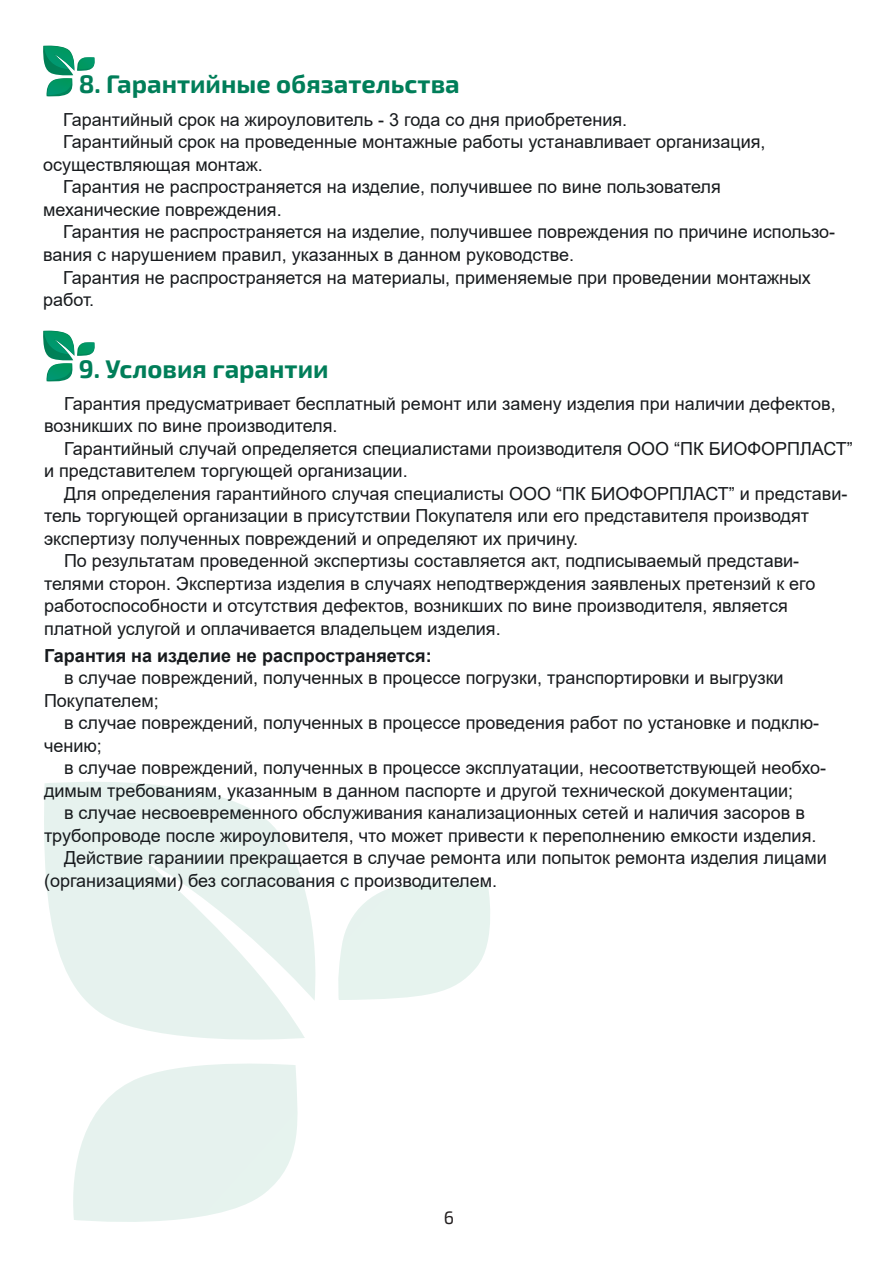
<style>
.page{position:relative;width:893px;height:1263px;background:#fff}
.page>*{position:absolute;margin:0;border:0;box-sizing:border-box;transform-origin:0 0}
.t1{font:700 25.5px "Exo 2.0";color:#007e59}
.t2{font:18px/22.5px "Arial";color:#171a1d}
.t3{font:700 18px "Arial";color:#171a1d}
.t4{font:18px "Exo 2.0";color:#231f20}
</style>
<div class="page">
<svg style="left:44px;top:782px;width:271px;height:258px"></svg>
<svg style="left:338px;top:882px;width:152px;height:118px"></svg>
<svg style="left:73px;top:1063px;width:225px;height:159px"></svg>
<svg style="left:43px;top:46px;width:52px;height:51px"></svg>
<svg style="left:43px;top:331px;width:52px;height:51px"></svg>
<h1 class="t1" style="left:79px;top:69px;width:383px">8. Гарантийные обязательства</h1>
<p class="t2" style="left:63px;top:108px;width:566px">Гарантийный срок на жироуловитель - 3 года со дня приобретения.</p>
<p class="t2" style="left:63px;top:131px;width:704px">Гарантийный срок на проведенные монтажные работы устанавливает организация,</p>
<p class="t2" style="left:43px;top:153px;width:221px">осуществляющая монтаж.</p>
<p class="t2" style="left:63px;top:176px;width:659px">Гарантия не распространяется на изделие, получившее по вине пользователя</p>
<p class="t2" style="left:43px;top:198px;width:240px">механические повреждения.</p>
<p class="t2" style="left:63px;top:221px;width:774px">Гарантия не распространяется на изделие, получившее повреждения по причине использо-</p>
<p class="t2" style="left:43px;top:243px;width:533px">вания с нарушением правил, указанных в данном руководстве.</p>
<p class="t2" style="left:63px;top:266px;width:749px">Гарантия не распространяется на материалы, применяемые при проведении монтажных</p>
<p class="t2" style="left:43px;top:288px;width:53px">работ.</p>
<h1 class="t1" style="left:79px;top:354px;width:251px">9. Условия гарантии</h1>
<p class="t2" style="left:44px;top:392px;width:793px;text-indent:20px">Гарантия предусматривает бесплатный ремонт или замену изделия при наличии дефектов, возникших по вине производителя.</p>
<p class="t2" style="left:44px;top:437px;width:810px;text-indent:20px">Гарантийный случай определяется специалистами производителя ООО “ПК БИОФОРПЛАСТ” и представителем торгующей организации.</p>
<p class="t2" style="left:64px;top:482px;width:785px">Для определения гарантийного случая специалисты ООО “ПК БИОФОРПЛАСТ” и представи-</p>
<p class="t2" style="left:44px;top:505px;width:767px">тель торгующей организации в присутствии Покупателя или его представителя производят</p>
<p class="t2" style="left:44px;top:527px;width:536px">экспертизу полученных повреждений и определяют их причину.</p>
<p class="t2" style="left:64px;top:550px;width:737px">По результатам проведенной экспертизы составляется акт, подписываемый представи-</p>
<p class="t2" style="left:44px;top:572px;width:773px">телями сторон. Экспертиза изделия в случаях неподтверждения заявленых претензий к его</p>
<p class="t2" style="left:44px;top:595px;width:745px">работоспособности и отсутствия дефектов, возникших по вине производителя, является</p>
<p class="t2" style="left:44px;top:617px;width:458px">платной услугой и оплачивается владельцем изделия.</p>
<p class="t3" style="left:44px;top:643px;width:389px">Гарантия на изделие не распространяется:</p>
<p class="t2" style="left:44px;top:667px;width:741px;text-indent:20px">в случае повреждений, полученных в процессе погрузки, транспортировки и выгрузки<br>Покупателем;</p>
<p class="t2" style="left:44px;top:712px;width:777px;text-indent:20px">в случае повреждений, полученных в процессе проведения работ по установке и подклю&shy;чению;</p>
<p class="t2" style="left:44px;top:757px;width:784px;text-indent:20px">в случае повреждений, полученных в процессе эксплуатации, несоответствующей необхо&shy;димым требованиям, указанным в данном паспорте и другой технической документации;</p>
<p class="t2" style="left:64px;top:802px;width:742px">в случае несвоевременного обслуживания канализационных сетей и наличия засоров в</p>
<p class="t2" style="left:44px;top:824px;width:774px">трубопроводе после жироуловителя, что может привести к переполнению емкости изделия.</p>
<p class="t2" style="left:64px;top:847px;width:764px">Действие гараниии прекращается в случае ремонта или попыток ремонта изделия лицами</p>
<p class="t2" style="left:44px;top:869px;width:455px">(организациями) без согласования с производителем.</p>
<p class="t4" style="left:444px;top:1207px;width:12px">6</p>
</div>
